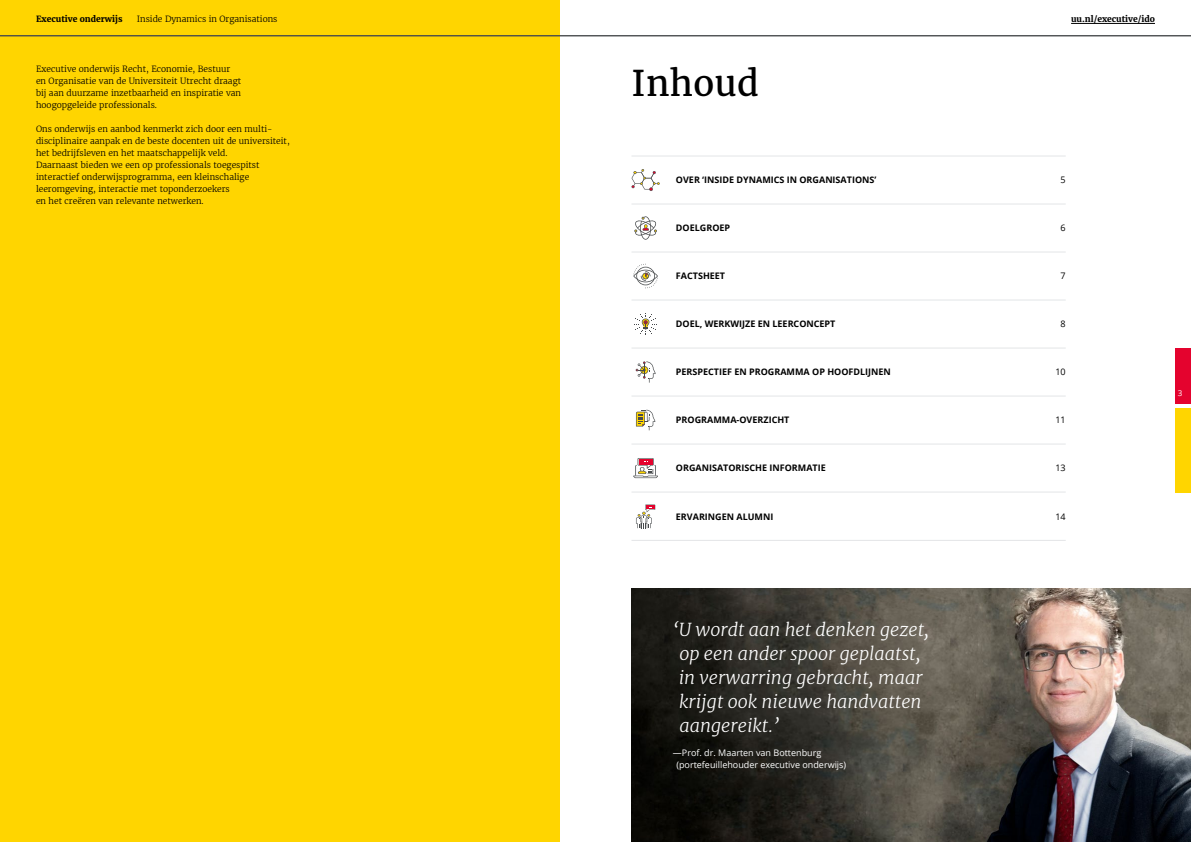
<style>
.page{position:relative;width:1191px;height:842px;background:#fff}
.page>*{position:absolute;margin:0;border:0;box-sizing:border-box;transform-origin:0 0}
.t1{font:35px "Merriweather";letter-spacing:.01em;color:#000}
.t2{font:italic 300 18px/24px "Merriweather";color:#fff}
.t3{font:700 9px "Open Sans";color:#000}
.t4{font:9px/12px "Open Sans";color:#fff}
.t5{font:9px "Open Sans";color:#000}
.t6{font:300 8.5px/12px "Merriweather";color:#000}
.t7{font:700 8.5px "Merriweather";color:#000}
.t8{font:8px "Open Sans";color:#fff}
</style>
<div class="page">
<div style="left:0;top:0;width:559px;height:842px;background:#ffd500"></div>
<hr style="left:631px;top:156px;width:434px;height:1px;background:#e3e5e7">
<hr style="left:631px;top:204px;width:434px;height:1px;background:#e3e5e7">
<hr style="left:631px;top:252px;width:434px;height:1px;background:#e3e5e7">
<hr style="left:631px;top:300px;width:434px;height:1px;background:#e3e5e7">
<hr style="left:631px;top:348px;width:434px;height:1px;background:#e3e5e7">
<hr style="left:631px;top:396px;width:434px;height:1px;background:#e3e5e7">
<hr style="left:631px;top:444px;width:434px;height:1px;background:#e3e5e7">
<hr style="left:631px;top:492px;width:434px;height:1px;background:#e3e5e7">
<hr style="left:631px;top:540px;width:434px;height:1px;background:#e3e5e7">
<svg style="left:631px;top:169px;width:28px;height:22px"></svg>
<svg style="left:634px;top:216px;width:23px;height:24px"></svg>
<svg style="left:633px;top:264px;width:25px;height:25px"></svg>
<svg style="left:634px;top:313px;width:23px;height:22px"></svg>
<svg style="left:635px;top:361px;width:20px;height:22px"></svg>
<svg style="left:636px;top:410px;width:19px;height:20px"></svg>
<svg style="left:633px;top:458px;width:25px;height:20px"></svg>
<svg style="left:636px;top:505px;width:19px;height:23px"></svg>
<img style="left:631px;top:588px;width:560px;height:254px">
<hr style="left:1071px;top:23px;width:84px;height:1px;background:#000">
<div style="left:1174px;top:348px;width:17px;height:56px;background:#e4032e"></div>
<div style="left:1174px;top:408px;width:17px;height:84px;background:#ffd500"></div>
<hr style="left:0;top:36px;width:1191px;height:1px;background:#484b4d">
<p class="t7" style="left:36px;top:13px;width:88px">Executive onderwijs</p>
<p class="t6" style="left:137px;top:13px;width:142px">Inside Dynamics in Organisations</p>
<p class="t6" style="left:36px;top:63px;width:207px">Executive onderwijs Recht, Economie, Bestuur en Organisatie van de Universiteit Utrecht draagt bij aan duurzame inzetbaarheid en inspiratie van hoogopgeleide professionals.</p>
<p class="t6" style="left:36px;top:123px;width:255px">Ons onderwijs en aanbod kenmerkt zich door een multi&shy;disciplinaire aanpak en de beste docenten uit de universiteit, het bedrijfsleven en het maatschappelijk veld.<br>Daarnaast bieden we een op professionals toegespitst interactief onderwijsprogramma, een kleinschalige leeromgeving, interactie met toponderzoekers<br>en het creëren van relevante netwerken.</p>
<p class="t7" style="left:1071px;top:13px;width:85px">uu.nl/executive/ido</p>
<h1 class="t1" style="left:631px;top:60px;width:129px">Inhoud</h1>
<p class="t3" style="left:676px;top:174px;width:202px">OVER ‘INSIDE DYNAMICS IN ORGANISATIONS’</p>
<p class="t5" style="left:1060px;top:174px;width:7px">5</p>
<p class="t3" style="left:676px;top:222px;width:56px">DOELGROEP</p>
<p class="t5" style="left:1060px;top:222px;width:7px">6</p>
<p class="t3" style="left:676px;top:270px;width:51px">FACTSHEET</p>
<p class="t5" style="left:1060px;top:270px;width:7px">7</p>
<p class="t3" style="left:676px;top:318px;width:161px">DOEL, WERKWIJZE EN LEERCONCEPT</p>
<p class="t3" style="left:676px;top:366px;width:216px">PERSPECTIEF EN PROGRAMMA OP HOOFDLIJNEN</p>
<p class="t3" style="left:676px;top:414px;width:115px">PROGRAMMA-OVERZICHT</p>
<p class="t5" style="left:1060px;top:318px;width:7px">8</p>
<p class="t5" style="left:1055px;top:366px;width:12px">10</p>
<p class="t5" style="left:1055px;top:414px;width:12px">11</p>
<p class="t8" style="left:1177px;top:388px;width:6px">3</p>
<p class="t3" style="left:676px;top:462px;width:151px">ORGANISATORISCHE INFORMATIE</p>
<p class="t5" style="left:1055px;top:462px;width:12px">13</p>
<p class="t3" style="left:676px;top:510px;width:99px">ERVARINGEN ALUMNI</p>
<p class="t5" style="left:1055px;top:510px;width:12px">14</p>
<h2 class="t2" style="left:678px;top:617px;width:252px;text-indent:-6px">‘U wordt aan het denken gezet, op een ander spoor geplaatst, in verwarring gebracht, maar krijgt ook nieuwe handvatten aangereikt.’</h2>
<p class="t4" style="left:676px;top:747px;width:171px;text-indent:-3px">—Prof. dr. Maarten van Bottenburg (portefeuillehouder executive onderwijs)</p>
</div>
